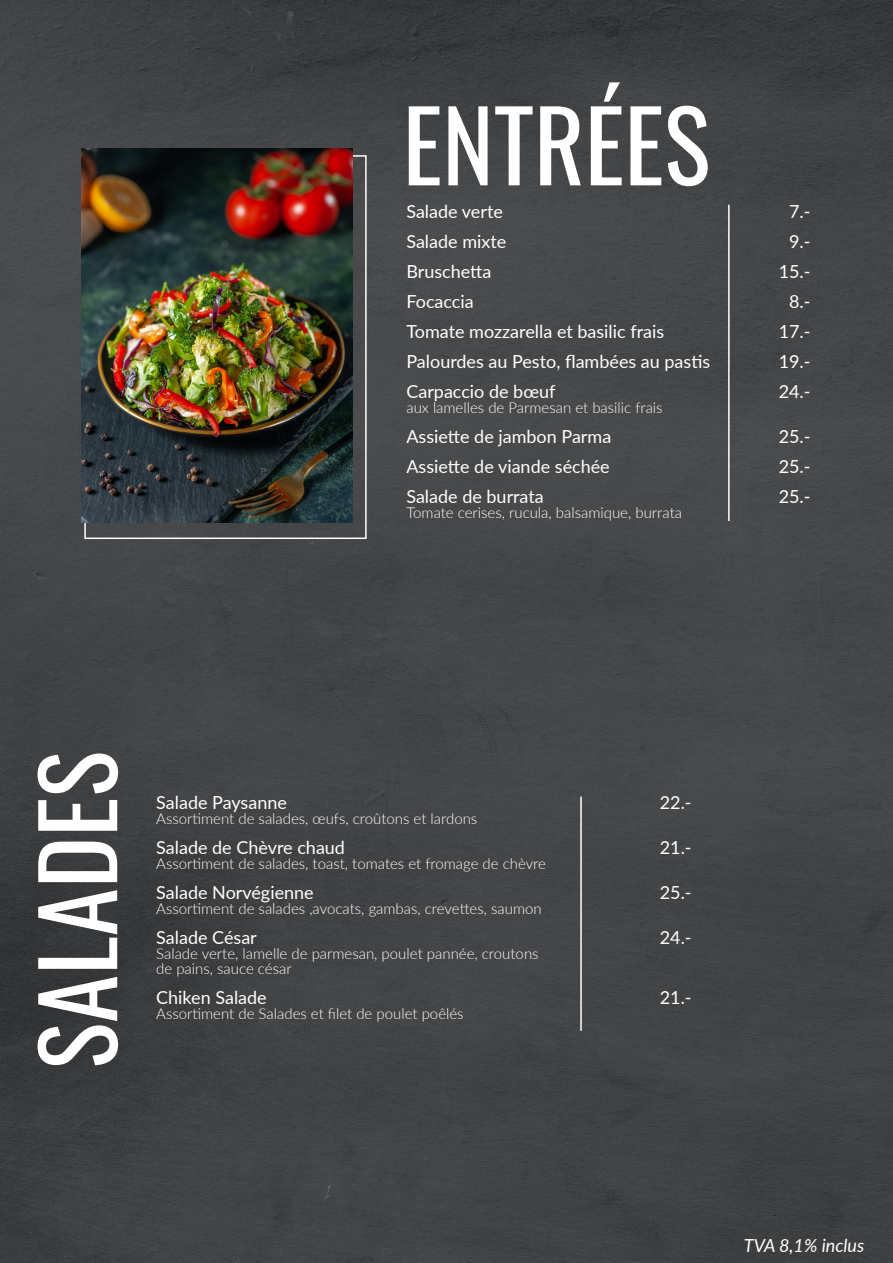
<style>
.page{position:relative;width:893px;height:1263px;background:#fff}
.page>*{position:absolute;margin:0;border:0;box-sizing:border-box;transform-origin:0 0}
._32pt_Size_Align_Left{font:97.5px "Oswald";color:#fff}
._65pt_Size_Align_Center{font:97.5px "Oswald";color:#fff}
._12pt_Size_Align_Left{font:18px/30px "Lato";color:#fff;text-align:center}
._12pt_Size_Align_Left-2{font:italic 18px "Lato";color:#fff}
._12pt_Size_Align_Left-3{font:300 15px/15px "Lato";color:#fff}
</style>
<div class="page">
<img style="left:0;top:0;width:893px;height:1263px">
<hr style="left:580px;top:797px;width:2px;height:234px;background:#fff">
<hr style="left:728px;top:205px;width:2px;height:316px;background:#fff">
<img style="left:81px;top:148px;width:272px;height:375px">
<p class="_32pt_Size_Align_Left" style="left:403px;top:59px;width:309px">ENTRÉES</p>
<p class="_12pt_Size_Align_Left" style="left:406px;top:195px;width:98px">Salade verte</p>
<p class="_12pt_Size_Align_Left" style="left:406px;top:225px;width:101px">Salade mixte</p>
<p class="_12pt_Size_Align_Left" style="left:406px;top:255px;width:87px">Bruschetta</p>
<p class="_12pt_Size_Align_Left" style="left:406px;top:285px;width:69px">Focaccia</p>
<p class="_12pt_Size_Align_Left" style="left:406px;top:315px;width:259px">Tomate mozzarella et basilic frais</p>
<p class="_12pt_Size_Align_Left" style="left:406px;top:345px;width:305px">Palourdes au Pesto, flambées au pastis</p>
<p class="_12pt_Size_Align_Left" style="left:406px;top:375px;width:151px">Carpaccio de bœuf</p>
<p class="_12pt_Size_Align_Left-3" style="left:406px;top:399px;width:258px">aux lamelles de Parmesan et basilic frais</p>
<p class="_12pt_Size_Align_Left" style="left:406px;top:420px;width:206px">Assiette de jambon Parma</p>
<p class="_12pt_Size_Align_Left" style="left:406px;top:450px;width:205px">Assiette de viande séchée</p>
<p class="_12pt_Size_Align_Left" style="left:406px;top:480px;width:139px">Salade de burrata</p>
<p class="_12pt_Size_Align_Left-3" style="left:406px;top:504px;width:277px">Tomate cerises, rucula, balsamique, burrata</p>
<p class="_12pt_Size_Align_Left" style="left:779px;top:196px;width:33px">7.-<br>9.-<br>15.-<br>8.-</p>
<p class="_12pt_Size_Align_Left" style="left:779px;top:316px;width:33px">17.-</p>
<p class="_12pt_Size_Align_Left" style="left:779px;top:346px;width:33px">19.-</p>
<p class="_12pt_Size_Align_Left" style="left:779px;top:376px;width:33px">24.-</p>
<p class="_12pt_Size_Align_Left" style="left:779px;top:421px;width:33px;text-align:left">25.-<br>25.-</p>
<p class="_12pt_Size_Align_Left" style="left:779px;top:481px;width:33px">25.-</p>
<p class="_65pt_Size_Align_Center" style="left:-9px;top:1069px;width:319px;rotate:-90deg">SALADES</p>
<p class="_12pt_Size_Align_Left" style="left:156px;top:787px;width:132px">Salade Paysanne</p>
<p class="_12pt_Size_Align_Left-3" style="left:156px;top:811px;width:323px">Assortiment de salades, œufs, croûtons et lardons</p>
<p class="_12pt_Size_Align_Left" style="left:156px;top:832px;width:190px">Salade de Chèvre chaud</p>
<p class="_12pt_Size_Align_Left-3" style="left:156px;top:856px;width:391px">Assortiment de salades, toast, tomates et fromage de chèvre</p>
<p class="_12pt_Size_Align_Left" style="left:156px;top:877px;width:159px">Salade Norvégienne</p>
<p class="_12pt_Size_Align_Left-3" style="left:156px;top:901px;width:387px">Assortiment de salades ,avocats, gambas, crevettes, saumon</p>
<p class="_12pt_Size_Align_Left" style="left:156px;top:922px;width:102px">Salade César</p>
<p class="_12pt_Size_Align_Left-3" style="left:156px;top:946px;width:384px">Salade verte, lamelle de parmesan, poulet pannée, croutons de pains, sauce césar</p>
<p class="_12pt_Size_Align_Left" style="left:156px;top:982px;width:112px">Chiken Salade</p>
<p class="_12pt_Size_Align_Left-3" style="left:156px;top:1006px;width:309px">Assortiment de Salades et filet de poulet poêlés</p>
<p class="_12pt_Size_Align_Left" style="left:660px;top:787px;width:33px">22.-</p>
<p class="_12pt_Size_Align_Left" style="left:660px;top:832px;width:33px">21.-</p>
<p class="_12pt_Size_Align_Left" style="left:660px;top:877px;width:33px">25.-</p>
<p class="_12pt_Size_Align_Left" style="left:660px;top:922px;width:33px">24.-</p>
<p class="_12pt_Size_Align_Left" style="left:660px;top:982px;width:33px">21.-</p>
<p class="_12pt_Size_Align_Left-2" style="left:744px;top:1232px;width:122px">TVA 8,1% inclus</p>
</div>
